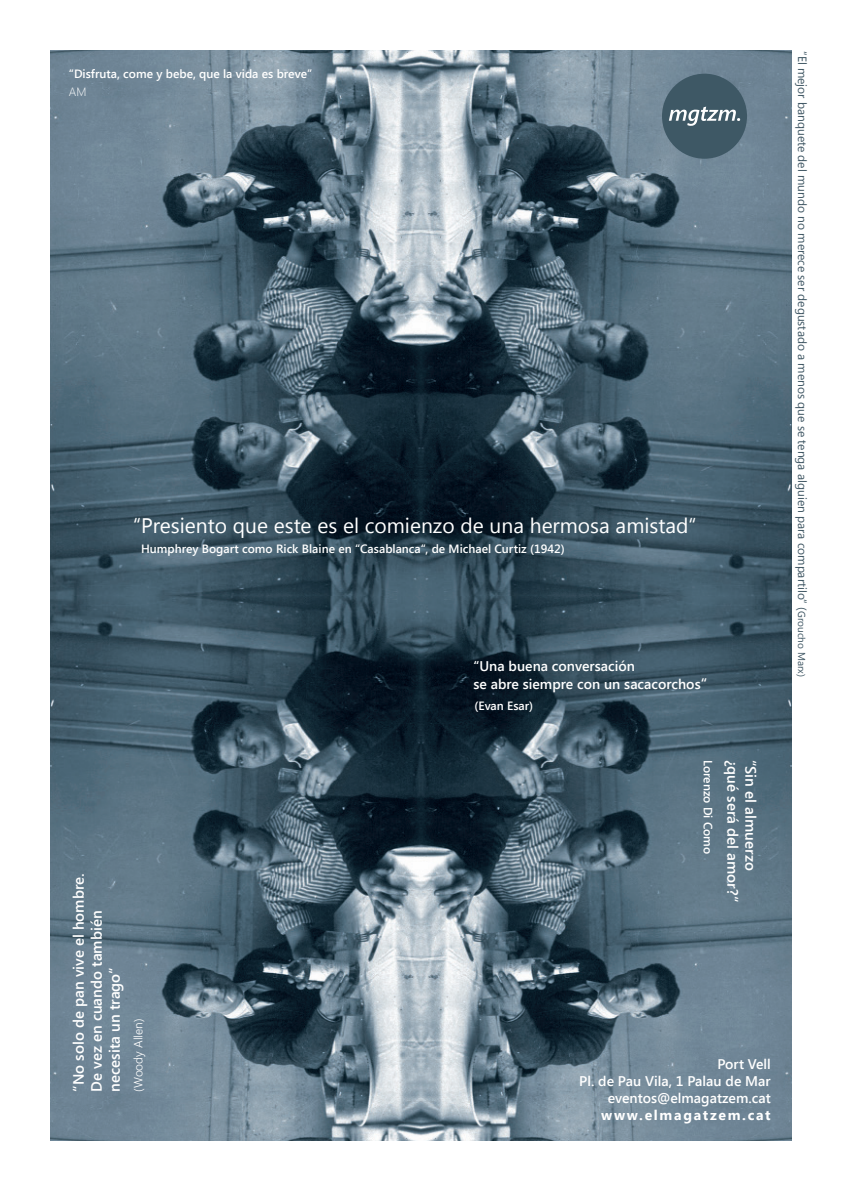
<style>
.page{position:relative;width:842px;height:1191px;background:#fff}
.page>*{position:absolute;margin:0;border:0;box-sizing:border-box;transform-origin:0 0}
.t1{font:21px "Segoe UI";color:#fff}
.t2{font:600 15px/18px "Segoe UI";color:#fff}
.t3{font:600 14px "Segoe UI";color:#fff}
.t4{font:700 14px "Segoe UI";letter-spacing:.12em;color:#fff}
.t5{font:600 12px "Segoe UI";color:#fff}
.t6{font:12px "Segoe UI";color:#3c5461}
.t7{font:300 12px "Segoe UI";color:#fff}
.t8{font:300 12px "Segoe UI";color:#fff}
.s1{font-size:15px}
.s2{font-size:10px}
</style>
<div class="page">
<img style="left:50px;top:50px;width:741px;height:1090px">
<div style="left:662px;top:74px;width:85px;height:85px;background:#3e5865;border-radius:50%"></div>
<svg style="left:669px;top:107px;width:71px;height:19px"></svg>
<p class="t5" style="left:69px;top:65px;width:245px">“Disfruta, come y bebe, que la vida es breve”</p>
<p class="t8" style="left:69px;top:83px;width:19px">AM</p>
<p class="t1" style="left:133px;top:510px;width:565px">“Presiento que este es el comienzo de una hermosa amistad“</p>
<p class="t5" style="left:141px;top:540px;width:425px">Humphrey Bogart como Rick Blaine en “Casablanca“, de Michael Curtiz (1942)</p>
<p class="t2" style="left:69px;top:1091px;width:220px;rotate:-90deg">“No solo de pan vive el hombre.<br>De vez en cuando también</p>
<p class="t2" style="left:105px;top:1091px;width:125px;rotate:-90deg">necesita un trago“</p>
<p class="t7" style="left:129px;top:1091px;width:75px;rotate:-90deg">(Woody Allen)</p>
<p class="t3" style="left:473px;top:656px;width:163px">“Una buena conversación</p>
<p class="t3" style="left:473px;top:674px;width:235px">se abre siempre con un sacacorchos<span class="s1">“</span></p>
<p class="t5" style="left:474px;top:697px;width:60px">(Evan Esar)</p>
<p class="t5" style="left:716px;top:759px;width:96px;rotate:90deg">Lorenzo Di Como</p>
<p class="t2" style="left:742px;top:759px;width:144px;rotate:90deg">¿qué será del amor?“</p>
<p class="t2" style="left:760px;top:759px;width:112px;rotate:90deg">“Sin el almuerzo</p>
<p class="t3" style="left:717px;top:1054px;width:55px">Port Vell</p>
<p class="t3" style="left:579px;top:1071px;width:193px">Pl. de Pau Vila, 1 Palau de Mar</p>
<p class="t3" style="left:608px;top:1088px;width:165px">eventos@elmagatzem.cat</p>
<p class="t4" style="left:601px;top:1104px;width:171px">www.elmagatzem.cat</p>
<p class="t6" style="left:811px;top:51px;width:627px;rotate:90deg">“El mejor banquete del mundo no merece ser degustado a menos que se tenga alguien para compartilo“ (<span class="s2">Groucho Marx)</span></p>
</div>
